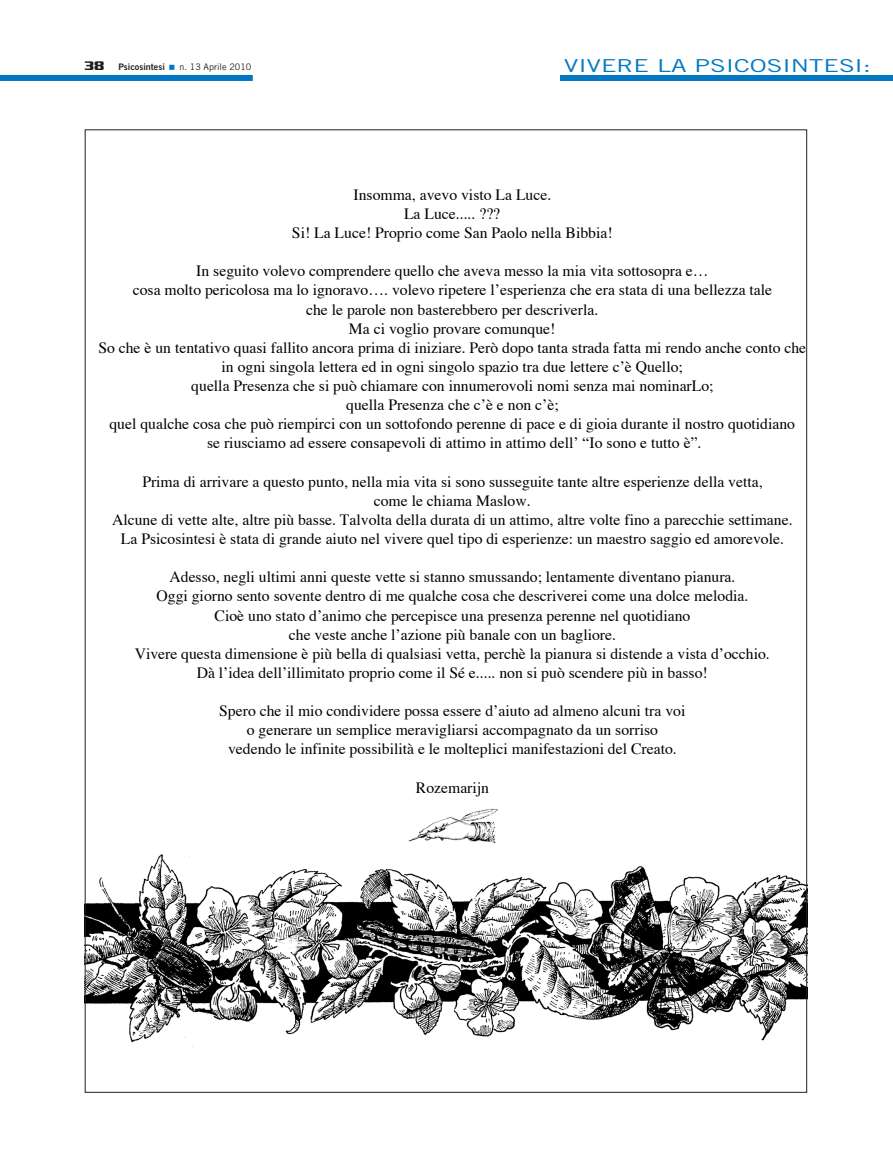
<style>
.page{position:relative;width:893px;height:1169px;background:#fff}
.page>*{position:absolute;margin:0;border:0;box-sizing:border-box;transform-origin:0 0}
.t1{font:17.85px "Trade Gothic";color:#0079c2;scale:1.43 1}
.t2{font:15.75px/19px "Times";color:#000;text-align:center}
.t3{font:9px "Trade Gothic Bold Two";color:#231f20}
.t4{font:9px "Trade Gothic";color:#231f20}
.s1{font-family:"Serpentine";font-weight:700;font-size:13.5px}
</style>
<div class="page">
<div style="left:0;top:75px;width:253px;height:6px;background:#0079c2"></div>
<div style="left:561px;top:75px;width:332px;height:6px;background:#0079c2"></div>
<img style="left:87px;top:852px;width:721px;height:199px">
<img style="left:409px;top:809px;width:88px;height:35px">
<p class="t3" style="left:85px;top:61px;width:82px"><span class="s1">38</span> Psicosintesi</p>
<p class="t4" style="left:179px;top:61px;width:73px">n. 13 Aprile 2010</p>
<p class="t1" style="left:564px;top:55px;width:216px">VIVERE LA PSICOSINTESI:</p>
<p class="t2" style="left:292px;top:185px;width:322px">Insomma, avevo visto La Luce.<br>La Luce..... ???<br>Si! La Luce! Proprio come San Paolo nella Bibbia!</p>
<p class="t2" style="left:98px;top:262px;width:709px">In seguito volevo comprendere quello che aveva messo la mia vita sottosopra e…<br>cosa molto pericolosa ma lo ignoravo…. volevo ripetere l’esperienza che era stata di una bellezza tale<br>che le parole non basterebbero per descriverla.<br>Ma ci voglio provare comunque!<br>So che è un tentativo quasi fallito ancora prima di iniziare. Però dopo tanta strada fatta mi rendo anche conto che in ogni singola lettera ed in ogni singolo spazio tra due lettere c’è Quello;<br>quella Presenza che si può chiamare con innumerovoli nomi senza mai nominarLo;<br>quella Presenza che c’è e non c’è;<br>quel qualche cosa che può riempirci con un sottofondo perenne di pace e di gioia durante il nostro quotidiano<br>se riusciamo ad essere consapevoli di attimo in attimo dell’ “Io sono e tutto è”.</p>
<p class="t2" style="left:112px;top:472px;width:682px">Prima di arrivare a questo punto, nella mia vita si sono susseguite tante altre esperienze della vetta,<br>come le chiama Maslow.<br>Alcune di vette alte, altre più basse. Talvolta della durata di un attimo, altre volte fino a parecchie settimane.<br>La Psicosintesi è stata di grande aiuto nel vivere quel tipo di esperienze: un maestro saggio ed amorevole.</p>
<p class="t2" style="left:135px;top:567px;width:637px">Adesso, negli ultimi anni queste vette si stanno smussando; lentamente diventano pianura.<br>Oggi giorno sento sovente dentro di me qualche cosa che descriverei come una dolce melodia.<br>Cioè uno stato d’animo che percepisce una presenza perenne nel quotidiano<br>che veste anche l’azione più banale con un bagliore.<br>Vivere questa dimensione è più bella di qualsiasi vetta, perchè la pianura si distende a vista d’occhio.<br>Dà l’idea dell’illimitato proprio come il Sé e..... non si può scendere più in basso!</p>
<p class="t2" style="left:219px;top:701px;width:468px">Spero che il mio condividere possa essere d’aiuto ad almeno alcuni tra voi o generare un semplice meravigliarsi accompagnato da un sorriso vedendo le infinite possibilità e le molteplici manifestazioni del Creato.</p>
<p class="t2" style="left:416px;top:778px;width:75px">Rozemarijn</p>
</div>
